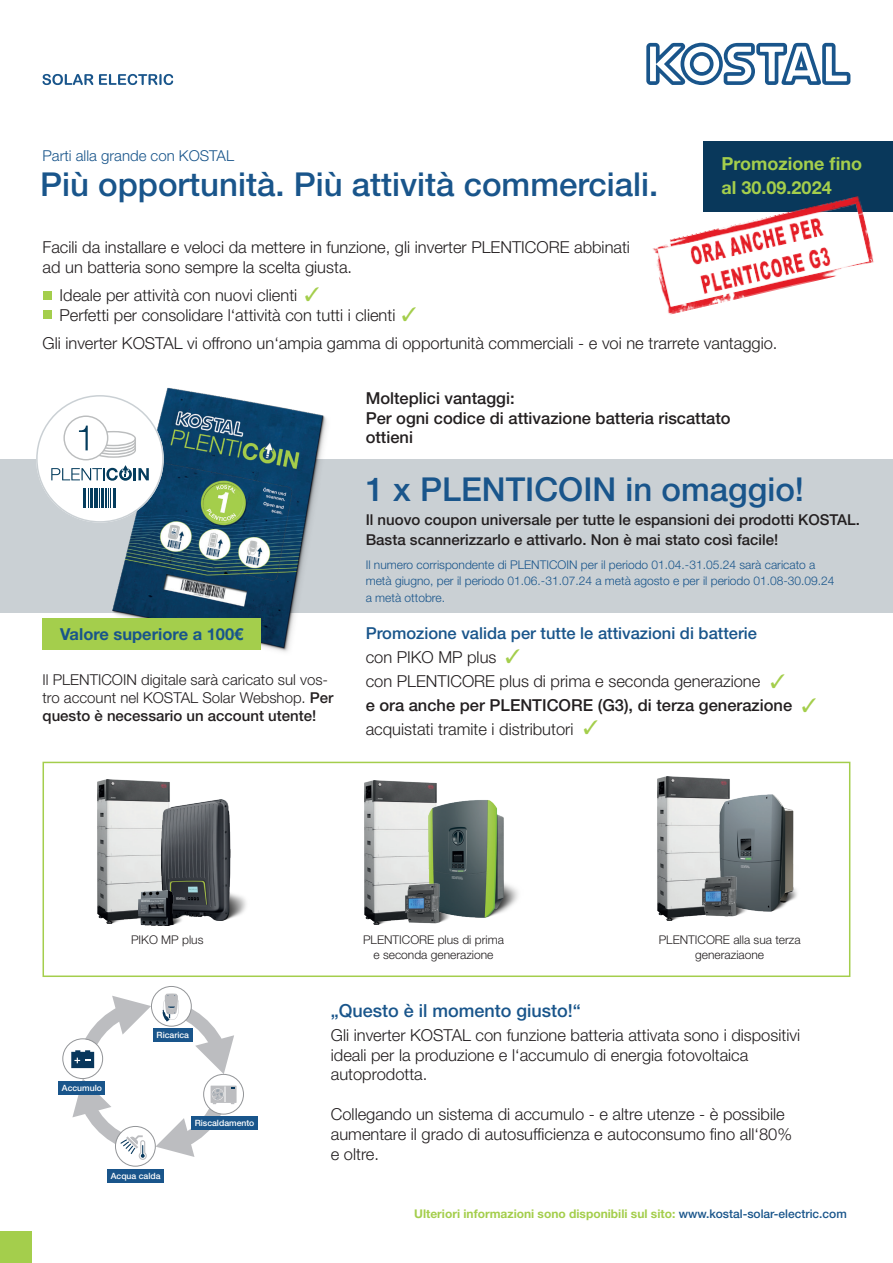
<style>
.page{position:relative;width:893px;height:1263px;background:#fff}
.page>*{position:absolute;margin:0;border:0;box-sizing:border-box;transform-origin:0 0}
.t1{font:500 33px "Helvetica Neue LT Std";color:#19558b}
.t2{font:700 18px/24px "Helvetica Neue LT Std";color:#a4ce4c}
.t3{font:500 18px "Helvetica Neue LT Std";color:#19558b}
.t4{font:300 16.5px/19.8px "Helvetica Neue LT Std";color:#231f20}
.t5{font:500 16.5px/19.8px "Helvetica Neue LT Std";color:#231f20}
.t6{font:500 16.5px "Helvetica Neue LT Std";color:#19558b}
.t7{font:700 16.5px "Helvetica Neue LT Std";color:#19558b}
.t8{font:500 15px/19.8px "Helvetica Neue LT Std";color:#231f20}
.t9{font:300 15px/18px "Helvetica Neue LT Std";color:#231f20}
.t10{font:300 15px "Helvetica Neue LT Std";color:#19558b}
.t11{font:300 12px/16.5px "Helvetica Neue LT Std";color:#19558b}
.t12{font:300 12px/14.4px "Helvetica Neue LT Std";color:#231f20;text-align:center}
.t13{font:700 12px "Helvetica Neue LT Pro";color:#a4ce4c}
.t14{font:500 8.7px "Helvetica Neue LT Pro";color:#fff}
.s1{font-weight:500}
.s2{font-weight:500;color:#19558b}
</style>
<div class="page">
<svg style="left:646px;top:43px;width:204px;height:42px"></svg>
<svg style="left:43px;top:74px;width:50px;height:11px"></svg>
<svg style="left:99px;top:74px;width:74px;height:11px"></svg>
<div style="left:0;top:1231px;width:32px;height:32px;background:#a4ce4c"></div>
<div style="left:0;top:459px;width:893px;height:154px;background:#cad0d4"></div>
<div style="left:704px;top:142px;width:189px;height:70px;background:#09385b"></div>
<img style="left:36px;top:387px;width:291px;height:265px">
<div style="left:36px;top:395px;width:128px;height:128px;background:#fff;border-radius:50%"></div>
<svg style="left:84px;top:488px;width:31px;height:19px"></svg>
<svg style="left:51px;top:415px;width:98px;height:66px"></svg>
<div style="left:43px;top:762px;width:807px;height:215px;border:2px solid #a4ce4c"></div>
<img style="left:365px;top:780px;width:72px;height:144px">
<img style="left:428px;top:796px;width:90px;height:121px">
<img style="left:398px;top:876px;width:54px;height:48px">
<img style="left:658px;top:776px;width:20px;height:144px">
<img style="left:678px;top:776px;width:119px;height:143px">
<img style="left:694px;top:870px;width:54px;height:49px">
<img style="left:98px;top:779px;width:72px;height:144px">
<img style="left:161px;top:800px;width:85px;height:120px">
<img style="left:139px;top:890px;width:44px;height:36px">
<div style="left:62px;top:1038px;width:41px;height:41px;border:1px solid #939598;border-radius:50%"></div>
<svg style="left:151px;top:986px;width:40px;height:40px"></svg>
<div style="left:151px;top:986px;width:41px;height:40px;border:1px solid #939598;border-radius:50%"></div>
<svg style="left:63px;top:992px;width:180px;height:174px"></svg>
<div style="left:203px;top:1074px;width:41px;height:40px;border:1px solid #939598;border-radius:50%"></div>
<div style="left:58px;top:1081px;width:47px;height:13px;background:#19558b"></div>
<div style="left:107px;top:1169px;width:57px;height:13px;background:#19558b"></div>
<div style="left:153px;top:1028px;width:40px;height:13px;background:#19558b"></div>
<div style="left:191px;top:1116px;width:67px;height:13px;background:#19558b"></div>
<div style="left:43px;top:618px;width:218px;height:31px;background:#a4ce4c"></div>
<div style="left:43px;top:291px;width:9px;height:8px;background:#a4ce4c"></div>
<div style="left:43px;top:311px;width:9px;height:8px;background:#a4ce4c"></div>
<img style="left:652px;top:190px;width:222px;height:125px">
<p class="t10" style="left:43px;top:147px;width:193px">Parti alla grande con KOSTAL</p>
<h1 class="t1" style="left:40px;top:165px;width:620px">Più opportunità. Più attività commerciali.</h1>
<p class="t4" style="left:43px;top:237px;width:589px">Facili da installare e veloci da mettere in funzione, gli inverter PLENTICORE abbinati ad un batteria sono sempre la scelta giusta.</p>
<p class="t4" style="left:43px;top:285px;width:256px">• Ideale per attività con nuovi clienti</p>
<p class="t4" style="left:43px;top:300px;width:736px;line-height:28.3px">• Perfetti per consolidare l‘attività con tutti i clienti<br>Gli inverter KOSTAL vi offrono un‘ampia gamma di opportunità commerciali - e voi ne trarrete vantaggio.</p>
<p class="t2" style="left:722px;top:151px;width:142px">Promozione fino al 30.09.2024</p>
<p class="t5" style="left:366px;top:388px;width:366px">Molteplici vantaggi:<br>Per ogni codice di attivazione batteria riscattato ottieni</p>
<h1 class="t1" style="left:366px;top:469px;width:440px">1 x PLENTICOIN in omaggio!</h1>
<p class="t8" style="left:366px;top:510px;width:496px">Il nuovo coupon universale per tutte le espansioni dei prodotti KOSTAL.<br>Basta scannerizzarlo e attivarlo. Non è mai stato così facile!</p>
<p class="t7" style="left:60px;top:623px;width:185px">Valore superiore a 100€</p>
<p class="t9" style="left:43px;top:670px;width:293px">Il PLENTICOIN digitale sarà caricato sul vos&shy;tro account nel KOSTAL Solar Webshop. <span class="s1">Per questo è necessario un account utente!</span></p>
<p class="t11" style="left:366px;top:556px;width:470px">Il numero corrispondente di PLENTICOIN per il periodo 01.04.-31.05.24 sarà caricato a metà giugno, per il periodo 01.06.-31.07.24 a metà agosto e per il periodo 01.08-30.09.24 a metà ottobre.</p>
<p class="t6" style="left:366px;top:623px;width:393px">Promozione valida per tutte le attivazioni di batterie</p>
<p class="t4" style="left:366px;top:645px;width:396px;line-height:24px">con PIKO MP plus<br>con PLENTICORE plus di prima e seconda generazione</p>
<p class="t5" style="left:366px;top:695px;width:428px">e ora anche per PLENTICORE (G3), di terza generazione</p>
<p class="t4" style="left:366px;top:719px;width:209px">acquistati tramite i distributori</p>
<p class="t12" style="left:131px;top:932px;width:74px">PIKO MP plus</p>
<p class="t12" style="left:659px;top:932px;width:144px">PLENTICORE alla sua terza generaziaone</p>
<p class="t12" style="left:363px;top:932px;width:142px">PLENTICORE plus di prima e seconda generazione</p>
<p class="t14" style="left:62px;top:1082px;width:42px">Accumulo</p>
<p class="t14" style="left:157px;top:1030px;width:34px">Ricarica</p>
<p class="t14" style="left:195px;top:1117px;width:61px">Riscaldamento</p>
<p class="t14" style="left:111px;top:1170px;width:51px">Acqua calda</p>
<p class="t3" style="left:331px;top:999px;width:252px">„Questo è il momento giusto!“</p>
<p class="t4" style="left:331px;top:1025px;width:471px">Gli inverter KOSTAL con funzione batteria attivata sono i dispositivi ideali per la produzione e l‘accumulo di energia fotovoltaica autoprodotta.</p>
<p class="t4" style="left:331px;top:1104px;width:463px">Collegando un sistema di accumulo - e altre utenze - è possibile aumentare il grado di autosufficienza e autoconsumo fino all‘80% e oltre.</p>
<p class="t13" style="left:414px;top:1207px;width:434px">Ulteriori informazioni sono disponibili sul sito: <span class="s2">www.kostal-solar-electric.com</span></p>
</div>
